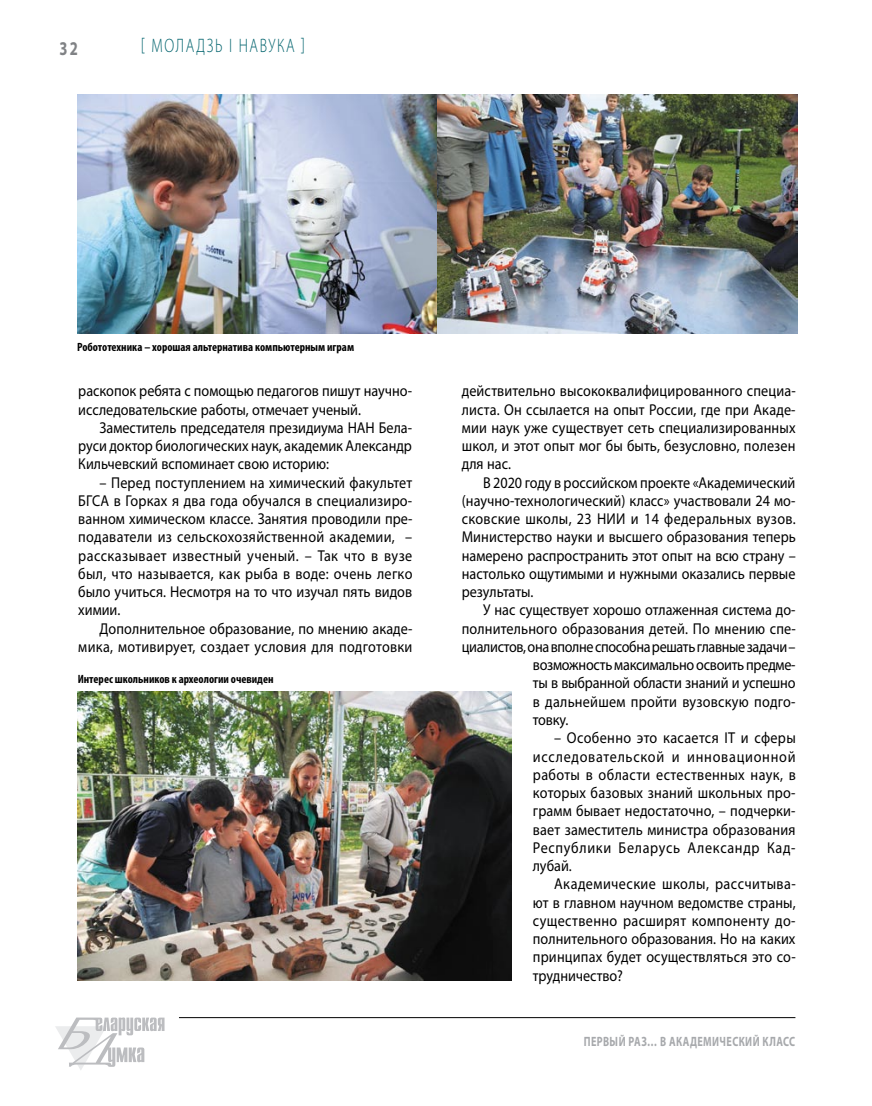
<style>
.page{position:relative;width:872px;height:1106px;background:#fff}
.page>*{position:absolute;margin:0;border:0;box-sizing:border-box;transform-origin:0 0}
.t1{font:300 19.5px "Myriad Pro";letter-spacing:.11em;color:#00636d;scale:.75 1}
.t2{font:700 19.5px "Myriad Pro";color:#808285;scale:.75 1}
.t3{font:15.75px/18.3px "Myriad Pro";color:#000;text-align:justify;scale:.9 1}
.t4{font:15.75px "Myriad Pro";letter-spacing:-.025em;color:#000;scale:.9 1}
.t5{font:15.75px "Myriad Pro";letter-spacing:-.02em;color:#000;scale:.9 1}
.t6{font:700 13.5px "Myriad Pro";letter-spacing:.04em;color:#a7a9ac;scale:.75 1}
.t7{font:700 condensed 12px "Myriad Pro";color:#000}
</style>
<div class="page">
<hr style="left:179px;top:1017px;width:616px;height:1px;background:#000">
<svg style="left:55px;top:1017px;width:109px;height:53px"></svg>
<img style="left:78px;top:691px;width:433px;height:289px">
<img style="left:77px;top:94px;width:720px;height:240px">
<p class="t2" style="left:60px;top:36px;width:26px">32</p>
<p class="t1" style="left:141px;top:35px;width:220px">[ Моладзь і навука ]</p>
<p class="t7" style="left:77px;top:340px;width:278px">Робототехника – хорошая альтернатива компьютерным играм</p>
<p class="t3" style="left:78px;top:381px;width:372px">раскопок ребята с помощью педагогов пишут научно&shy;исследовательские работы, отмечает ученый.</p>
<p class="t3" style="left:78px;top:418px;width:372px;text-indent:21px">Заместитель председателя президиума НАН Бела&shy;руси доктор биологических наук, академик Александр Кильчевский вспоминает свою историю:</p>
<p class="t3" style="left:78px;top:473px;width:373px;text-indent:21px">– Перед поступлением на химический факультет БГСА в Горках я два года обучался в специализиро&shy;ванном химическом классе. Занятия проводили пре&shy;подаватели из сельскохозяйственной академии, – рассказывает известный ученый. – Так что в вузе был, что называется, как рыба в воде: очень легко было учиться. Несмотря на то что изучал пять видов химии.</p>
<p class="t3" style="left:78px;top:619px;width:373px;text-align:right">Дополнительное образование, по мнению акаде&shy;мика, мотивирует, создает условия для подготовки</p>
<p class="t7" style="left:78px;top:671px;width:197px">Интерес школьников к археологии очевиден</p>
<p class="t3" style="left:462px;top:381px;width:372px">действительно высококвалифицированного специа&shy;листа. Он ссылается на опыт России, где при Акаде&shy;мии наук уже существует сеть специализированных школ, и этот опыт мог бы быть, безусловно, полезен для нас.</p>
<p class="t3" style="left:462px;top:473px;width:373px;text-indent:21px">В 2020 году в российском проекте «Академический (научно-технологический) класс» участвовали 24 мо&shy;сковские школы, 23 НИИ и 14 федеральных вузов.<br>Министерство науки и высшего образования теперь намерено распространить этот опыт на всю страну – настолько ощутимыми и нужными оказались первые результаты.</p>
<p class="t3" style="left:483px;top:600px;width:349px">У нас существует хорошо отлаженная система до-</p>
<p class="t3" style="left:462px;top:619px;width:373px">полнительного образования детей. По мнению спе-</p>
<p class="t4" style="left:462px;top:637px;width:372px">циалистов, она вполне способна решать главные задачи–</p>
<p class="t5" style="left:533px;top:655px;width:293px">возможность максимально освоить предме-</p>
<p class="t3" style="left:533px;top:674px;width:293px">ты в выбранной области знаний и успешно</p>
<p class="t3" style="left:533px;top:692px;width:293px">в дальнейшем пройти вузовскую подго-</p>
<p class="t3" style="left:533px;top:710px;width:41px">товку.</p>
<p class="t3" style="left:533px;top:728px;width:294px;text-indent:21px">– Особенно это касается IT и сферы исследовательской и инновационной работы в области естественных наук, в которых базовых знаний школьных про&shy;грамм бывает недостаточно, – подчерки&shy;вает заместитель министра образования Республики Беларусь Александр Кад&shy;лубай.</p>
<p class="t3" style="left:533px;top:874px;width:294px;text-indent:21px">Академические школы, рассчитыва&shy;ют в главном научном ведомстве страны, существенно расширят компоненту до&shy;полнительного образования. Но на каких принципах будет осуществляться это со&shy;трудничество?</p>
<p class="t6" style="left:584px;top:1032px;width:284px">Первый раз… в академический класс</p>
</div>
